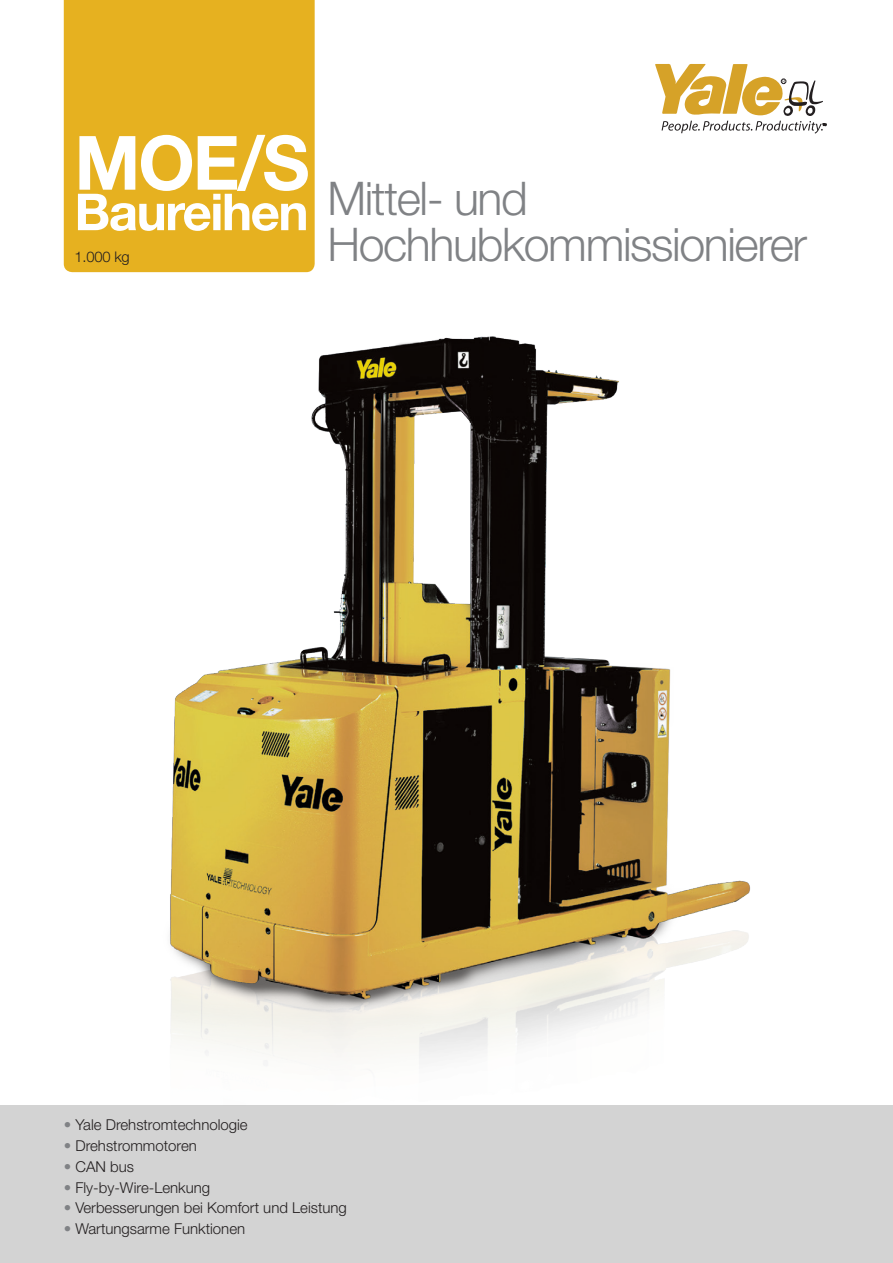
<style>
.page{position:relative;width:893px;height:1263px;background:#fff}
.page>*{position:absolute;margin:0;border:0;box-sizing:border-box;transform-origin:0 0}
.t1{font:700 75px "Helvetica Neue CE";color:#fff}
.t2{font:700 51px "Helvetica Neue CE";letter-spacing:-.03em;color:#fff}
.t3{font:300 46.5px/46.5px "Helvetica Neue CE";letter-spacing:-.03em;color:#808285}
.t4{font:300 15px "Helvetica Neue CE";color:#231f20}
.t5{font:300 14.7px "Helvetica Neue CE";color:#231f20}
.s1{color:#808285}
</style>
<div class="page">
<div style="left:0;top:1106px;width:893px;height:157px;background:#d3d3d3"></div>
<svg style="left:655px;top:64px;width:171px;height:70px"></svg>
<div style="left:64px;top:0;width:251px;height:272px;background:#e6b120"></div>
<img style="left:34px;top:336px;width:851px;height:770px">
<p class="t1" style="left:74px;top:117px;width:237px">MOE/S</p>
<p class="t2" style="left:74px;top:180px;width:236px">Baureihen</p>
<p class="t5" style="left:74px;top:247px;width:57px">1.000 kg</p>
<p class="t3" style="left:327px;top:175px;width:481px">Mittel- und<br>Hochhubkommissionierer</p>
<p class="t4" style="left:64px;top:1116px;width:185px"><span class="s1">•</span> Yale Drehstromtechnologie</p>
<p class="t4" style="left:64px;top:1137px;width:135px"><span class="s1">•</span> Drehstrommotoren</p>
<p class="t4" style="left:64px;top:1157px;width:72px"><span class="s1">•</span> CAN bus</p>
<p class="t4" style="left:64px;top:1178px;width:148px"><span class="s1">•</span> Fly-by-Wire-Lenkung</p>
<p class="t4" style="left:64px;top:1199px;width:285px"><span class="s1">•</span> Verbesserungen bei Komfort und Leistung</p>
<p class="t4" style="left:64px;top:1220px;width:183px"><span class="s1">•</span> Wartungsarme Funktionen</p>
</div>
